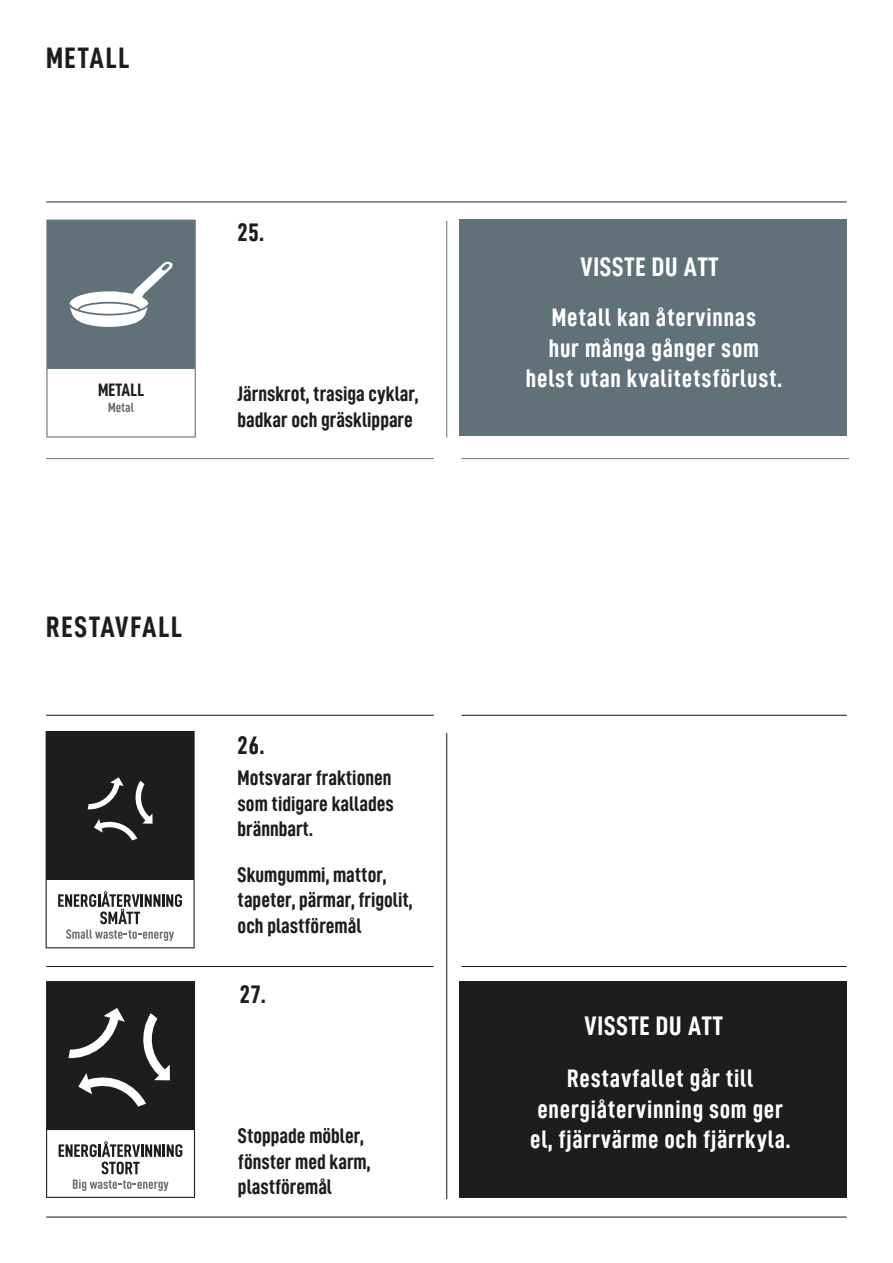
<style>
.page{position:relative;width:893px;height:1263px;background:#fff}
.page>*{position:absolute;margin:0;border:0;box-sizing:border-box;transform-origin:0 0}
.t1{font:29.7px "D DIN Condensed Bold";letter-spacing:.055em;color:#1d1d1b}
.t2{font:27px "D DIN Condensed Bold";letter-spacing:.03em;color:#fff}
.t3{font:25.5px/30.6px "D DIN Condensed Bold";letter-spacing:.03em;color:#fff;text-align:center}
.t4{font:25.5px "D DIN Condensed Bold";color:#1d1d1b}
.t5{font:21.3px/25.5px "D DIN Condensed Bold";color:#1d1d1b}
.t6{font:18.15px "D DIN Condensed Bold";letter-spacing:.01em;color:#1d1d1b}
.t7{font:13.35px "D DIN Condensed Bold";color:#706f6f}
</style>
<div class="page">
<hr style="left:446px;top:221px;width:1px;height:216px;background:#617179">
<hr style="left:46px;top:715px;width:388px;height:1px;background:#161412">
<hr style="left:462px;top:715px;width:385px;height:1px;background:#161412">
<hr style="left:46px;top:966px;width:388px;height:1px;background:#161412">
<hr style="left:46px;top:1217px;width:801px;height:1px;background:#161412">
<hr style="left:462px;top:966px;width:385px;height:1px;background:#161412">
<hr style="left:446px;top:733px;width:1px;height:466px;background:#161412">
<hr style="left:46px;top:458px;width:388px;height:1px;background:#617179">
<hr style="left:462px;top:458px;width:387px;height:1px;background:#617179">
<hr style="left:46px;top:202px;width:801px;height:1px;background:#617179">
<div style="left:459px;top:220px;width:388px;height:216px;background:#617179"></div>
<div style="left:459px;top:981px;width:388px;height:217px;background:#1d1d1b"></div>
<svg style="left:46px;top:220px;width:150px;height:217px"></svg>
<svg style="left:46px;top:731px;width:149px;height:217px"></svg>
<svg style="left:46px;top:981px;width:149px;height:217px"></svg>
<h1 class="t1" style="left:46px;top:42px;width:85px">METALL</h1>
<p class="t6" style="left:98px;top:380px;width:47px">METALL</p>
<p class="t7" style="left:108px;top:400px;width:27px">Metal</p>
<p class="t4" style="left:238px;top:218px;width:28px">25.</p>
<p class="t5" style="left:238px;top:381px;width:182px">Järnskrot, trasiga cyklar, badkar och gräsklippare</p>
<h1 class="t1" style="left:46px;top:610px;width:137px">RESTAVFALL</h1>
<p class="t4" style="left:238px;top:731px;width:28px">26.</p>
<p class="t5" style="left:238px;top:765px;width:158px;text-align:justify">Motsvarar fraktionen som tidigare kallades brännbart.</p>
<p class="t5" style="left:238px;top:861px;width:176px">Skumgummi, mattor, tapeter, pärmar, frigolit, och plastföremål</p>
<p class="t4" style="left:240px;top:980px;width:27px">27.</p>
<p class="t5" style="left:238px;top:1123px;width:134px">Stoppade möbler, fönster med karm, plastföremål</p>
<p class="t2" style="left:580px;top:252px;width:140px">VISSTE DU ATT</p>
<p class="t3" style="left:526px;top:301px;width:258px">Metall kan återvinnas<br>hur många gånger som helst utan kvalitetsförlust.</p>
<p class="t2" style="left:584px;top:1011px;width:140px">VISSTE DU ATT</p>
<p class="t3" style="left:530px;top:1062px;width:262px">Restavfallet går till energiåtervinning som ger el, fjärrvärme och fjärrkyla.</p>
</div>
